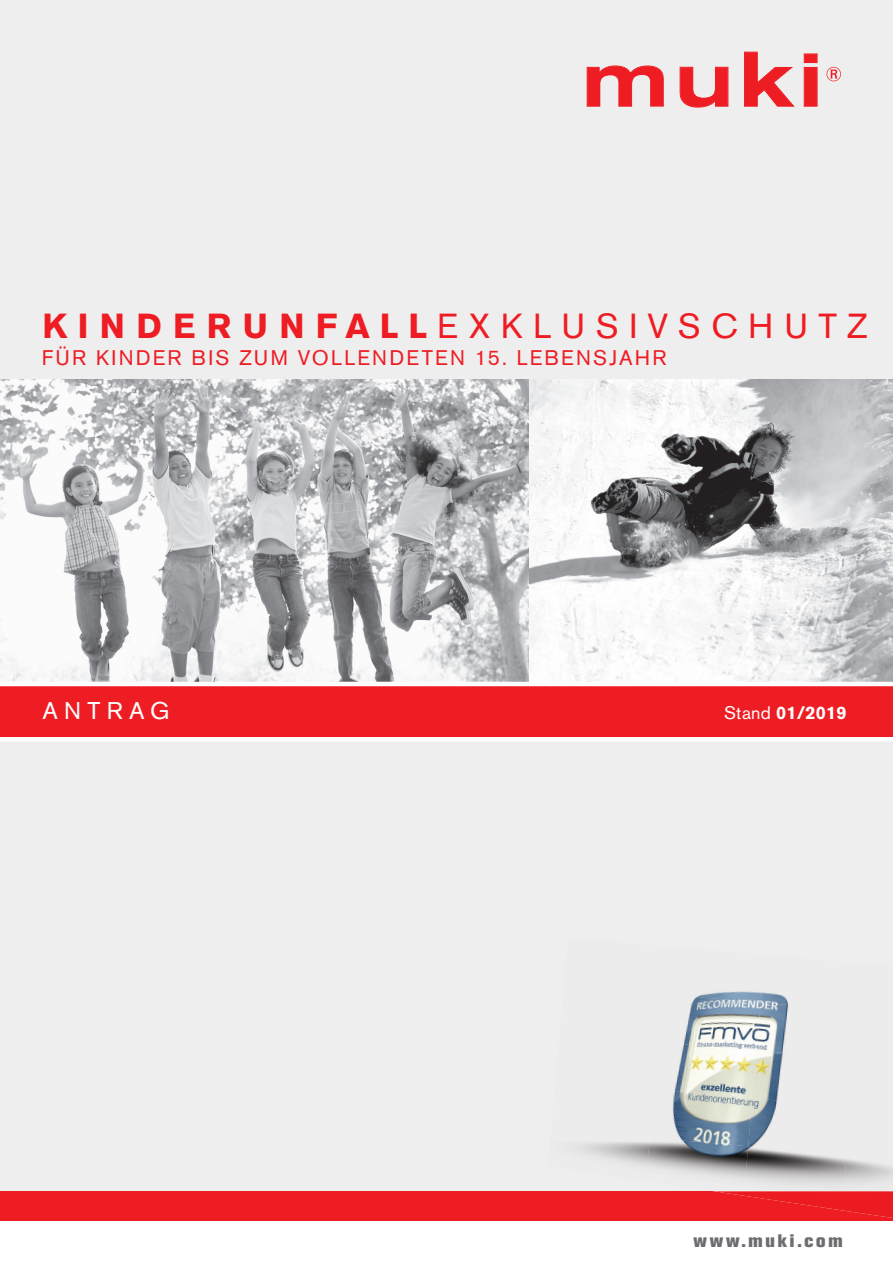
<style>
.page{position:relative;width:893px;height:1263px;background:#fff}
.page>*{position:absolute;margin:0;border:0;box-sizing:border-box;transform-origin:0 0}
.t1{font:34.5px "Akzidenz Grotesk BE";letter-spacing:.31em;color:#ee1d23}
.t2{font:24px "Akzidenz Grotesk BE";letter-spacing:.26em;color:#fff}
.t3{font:21px "Akzidenz Grotesk BE";letter-spacing:.105em;color:#ee1d23}
.t4{font:800 18px "Akzidenz Grotesk BE";letter-spacing:.15em;color:#6c6d70}
.t5{font:700 18px "Akzidenz Grotesk BE";letter-spacing:.01em;color:#fff}
.s1{font-weight:700}
.s2{font-weight:400}
</style>
<div class="page">
<div style="left:0;top:0;width:893px;height:1191px;background:#eeeeef"></div>
<div style="left:0;top:1191px;width:893px;height:30px;background:#ee1d23"></div>
<svg style="left:586px;top:65px;width:78px;height:42px;background:#ee7276"></svg>
<svg style="left:679px;top:67px;width:50px;height:41px;background:#ee6e72"></svg>
<svg style="left:744px;top:51px;width:51px;height:56px;background:#ee8185"></svg>
<svg style="left:803px;top:53px;width:15px;height:54px"></svg>
<svg style="left:826px;top:67px;width:15px;height:14px"></svg>
<img style="left:0;top:379px;width:893px;height:303px">
<svg style="left:0;top:682px;width:893px;height:59px;background:#f03c41"></svg>
<div style="left:564px;top:938px;width:102px;height:47px;background:#ececed"></div>
<div style="left:662px;top:946px;width:103px;height:48px;background:#ececed"></div>
<div style="left:761px;top:955px;width:102px;height:47px;background:#ececed"></div>
<div style="left:855px;top:963px;width:38px;height:96px;background:#ececed"></div>
<div style="left:560px;top:985px;width:102px;height:48px;background:#ececed"></div>
<img style="left:658px;top:994px;width:103px;height:48px">
<img style="left:756px;top:1002px;width:103px;height:57px">
<div style="left:555px;top:1033px;width:103px;height:48px;background:#ececed"></div>
<img style="left:654px;top:1042px;width:103px;height:48px">
<img style="left:752px;top:1050px;width:103px;height:48px">
<div style="left:847px;top:1059px;width:46px;height:96px;background:#ececed"></div>
<div style="left:551px;top:1081px;width:103px;height:48px;background:#ececed"></div>
<img style="left:650px;top:1090px;width:102px;height:47px">
<img style="left:748px;top:1098px;width:103px;height:57px">
<img style="left:548px;top:1129px;width:102px;height:52px">
<img style="left:646px;top:1137px;width:102px;height:54px">
<img style="left:744px;top:1146px;width:103px;height:45px">
<img style="left:843px;top:1155px;width:50px;height:36px">
<img style="left:715px;top:1191px;width:178px;height:27px">
<h1 class="t1" style="left:43px;top:305px;width:827px"><span class="s1">KINDERUNFALL</span>EXKLUSIVSCHUTZ</h1>
<p class="t3" style="left:42px;top:345px;width:626px">FÜR KINDER BIS ZUM VOLLENDETEN 15. LEBENSJAHR</p>
<p class="t2" style="left:43px;top:697px;width:129px">ANTRAG</p>
<p class="t5" style="left:724px;top:702px;width:124px"><span class="s2">Stand</span> 01/2019</p>
<p class="t4" style="left:694px;top:1231px;width:150px">www.muki.com</p>
</div>
